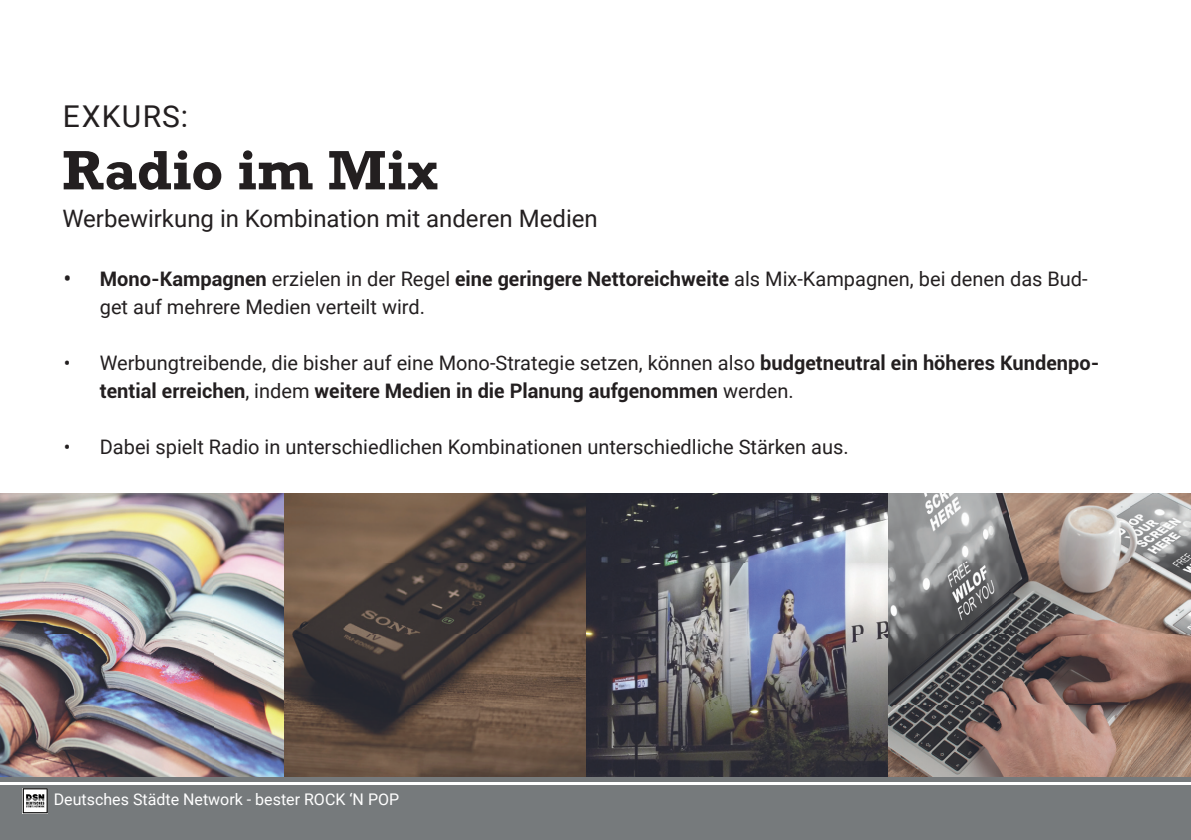
<style>
.page{position:relative;width:1191px;height:840px;background:#fff}
.page>*{position:absolute;margin:0;border:0;box-sizing:border-box;transform-origin:0 0}
.t1{font:700 52px "Rockwell";letter-spacing:.01em;color:#231f20}
.t2{font:30px "Roboto";letter-spacing:.045em;color:#231f20}
.t3{font:24px "Roboto";color:#231f20}
.t4{font:20px/28px "Roboto";color:#231f20}
.t5{font:700 20px/28px "Roboto";color:#231f20}
.t6{font:16px "Roboto";color:#fff}
.s1{font-weight:700}
.s2{font-weight:400}
</style>
<div class="page">
<div style="left:0;top:777px;width:1191px;height:62px;background:#767a7c"></div>
<hr style="left:0;top:781px;width:1191px;height:3px;background:#fff">
<img style="left:0;top:493px;width:1190px;height:283px">
<img style="left:23px;top:788px;width:25px;height:24px">
<img style="left:26px;top:793px;width:18px;height:11px">
<h2 class="t2" style="left:63px;top:95px;width:127px">EXKURS:</h2>
<h1 class="t1" style="left:62px;top:137px;width:377px">Radio im Mix</h1>
<p class="t3" style="left:62px;top:202px;width:537px">Werbewirkung in Kombination mit anderen Medien</p>
<p class="t4" style="left:100px;top:263px;width:989px;text-indent:-36px"><span class="s1">• Mono-Kampagnen</span> erzielen in der Regel <span class="s1">eine geringere Nettoreichweite</span> als Mix-Kampagnen, bei denen das Bud&shy;get auf mehrere Medien verteilt wird.</p>
<p class="t5" style="left:100px;top:347px;width:1001px;text-indent:-36px"><span class="s2">• Werbungtreibende, die bisher auf eine Mono-Strategie setzen, können also</span> budgetneutral ein höheres Kundenpo&shy;tential erreichen<span class="s2">, indem</span> weitere Medien in die Planung aufgenommen <span class="s2">werden.</span></p>
<p class="t4" style="left:64px;top:431px;width:786px">• Dabei spielt Radio in unterschiedlichen Kombinationen unterschiedliche Stärken aus.</p>
<p class="t6" style="left:54px;top:787px;width:347px">Deutsches Städte Network - bester ROCK ‘N POP</p>
</div>
